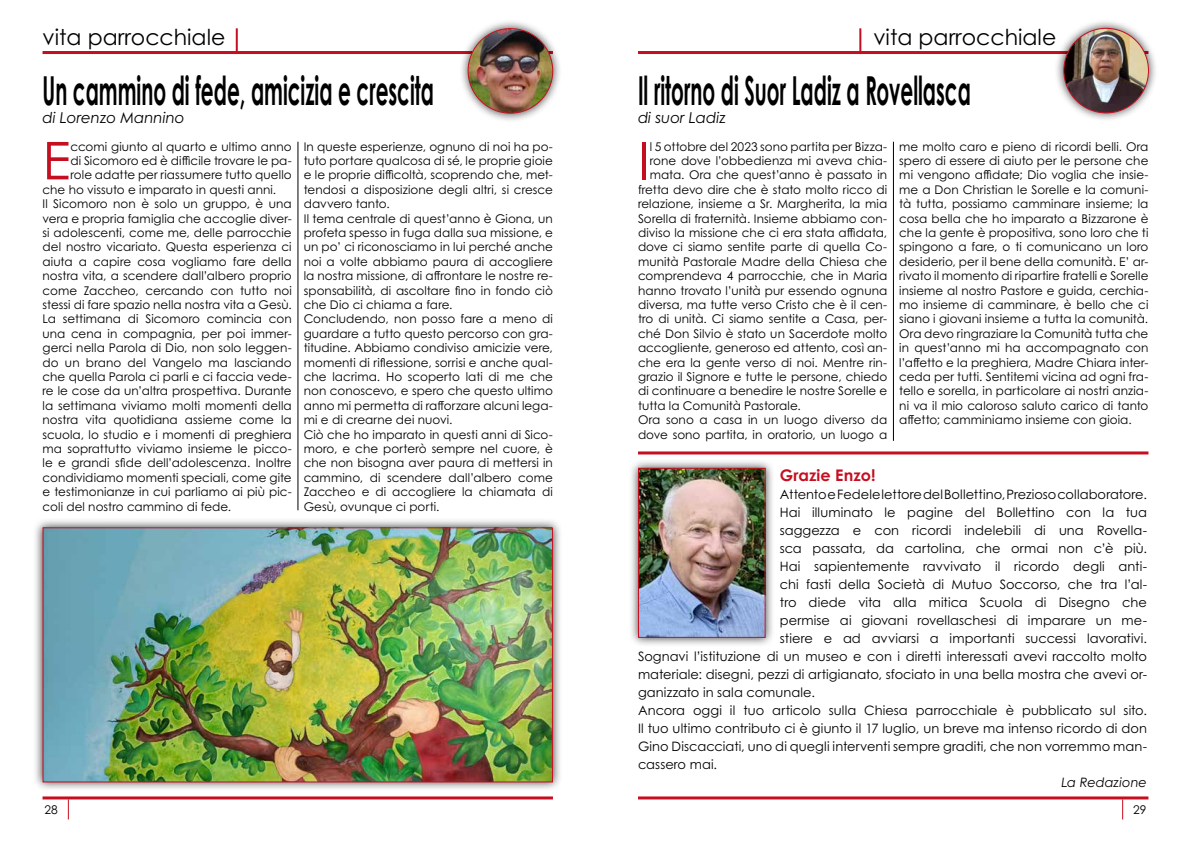
<style>
.page{position:relative;width:1191px;height:842px;background:#fff}
.page>*{position:absolute;margin:0;border:0;box-sizing:border-box;transform-origin:0 0}
.t1{font:52.1px "Century Gothic Pro";color:#c50e1f}
.t2{font:700 40px "Century Gothic Pro";color:#000;scale:.5 1}
.t3{font:22px "Century Gothic Pro";color:#000}
.t4{font:700 16px "Century Gothic Pro";letter-spacing:.005em;color:#c50e1f}
.t5{font:italic 15px "Century Gothic Pro";color:#000}
.t6{font:13px "Century Gothic Pro";letter-spacing:.005em;color:#000}
.t7{font:italic 13px "Century Gothic Pro";color:#000}
.t8{font:12px/14.4px "Century Gothic Pro";letter-spacing:.005em;color:#000}
</style>
<div class="page">
<hr style="left:638px;top:796px;width:510px;height:3px;background:#c50e1f">
<hr style="left:43px;top:796px;width:510px;height:3px;background:#c50e1f">
<svg style="left:1122px;top:799px;width:1px;height:20px"></svg>
<svg style="left:68px;top:799px;width:1px;height:20px"></svg>
<hr style="left:43px;top:51px;width:510px;height:3px;background:#c50e1f">
<hr style="left:236px;top:28px;width:2px;height:26px;background:#c50e1f">
<hr style="left:298px;top:142px;width:1px;height:368px;background:#000">
<div style="left:33px;top:518px;width:529px;height:274px;background:#000;opacity:.75"></div>
<img style="left:45px;top:529px;width:506px;height:251px">
<div style="left:43px;top:527px;width:510px;height:255px;border:1px solid #c50e1f"></div>
<div style="left:459px;top:19px;width:103px;height:104px;background:#000;opacity:.75"></div>
<img style="left:468px;top:29px;width:85px;height:84px;border-radius:42px">
<hr style="left:893px;top:142px;width:1px;height:299px;background:#000">
<hr style="left:638px;top:51px;width:510px;height:3px;background:#c50e1f">
<hr style="left:859px;top:28px;width:2px;height:26px;background:#c50e1f">
<div style="left:1054px;top:19px;width:104px;height:104px;background:#000;opacity:.75"></div>
<img style="left:1063px;top:28px;width:85px;height:85px;border-radius:42px">
<hr style="left:638px;top:451px;width:510px;height:3px;background:#c50e1f">
<div style="left:628px;top:458px;width:147px;height:189px;background:#000;opacity:.75"></div>
<img style="left:640px;top:470px;width:123px;height:166px">
<div style="left:638px;top:468px;width:127px;height:170px;border:1px solid #c50e1f"></div>
<h3 class="t3" style="left:43px;top:23px;width:184px">vita parrocchiale</h3>
<h3 class="t3" style="left:873px;top:23px;width:184px">vita parrocchiale</h3>
<h2 class="t2" style="left:43px;top:66px;width:784px">Un cammino di fede, amicizia e crescita</h2>
<p class="t5" style="left:43px;top:109px;width:144px">di Lorenzo Mannino</p>
<h2 class="t2" style="left:638px;top:66px;width:667px">Il ritorno di Suor Ladiz a Rovellasca</h2>
<p class="t5" style="left:638px;top:109px;width:89px">di suor Ladiz</p>
<h1 class="t1" style="left:43px;top:129px;width:29px">E</h1>
<p class="t8" style="left:70px;top:139px;width:223px">ccomi giunto al quarto e ultimo anno</p>
<p class="t8" style="left:70px;top:153px;width:223px">di Sicomoro ed è difficile trovare le pa-</p>
<p class="t8" style="left:70px;top:168px;width:223px">role adatte per riassumere tutto quello</p>
<p class="t8" style="left:43px;top:182px;width:235px">che ho vissuto e imparato in questi anni.</p>
<p class="t8" style="left:43px;top:196px;width:251px">Il Sicomoro non è solo un gruppo, è una</p>
<p class="t8" style="left:43px;top:211px;width:251px">vera e propria famiglia che accoglie diver-</p>
<p class="t8" style="left:43px;top:225px;width:251px">si adolescenti, come me, delle parrocchie</p>
<p class="t8" style="left:43px;top:240px;width:251px">del nostro vicariato. Questa esperienza ci</p>
<p class="t8" style="left:43px;top:254px;width:251px">aiuta a capire cosa vogliamo fare della</p>
<p class="t8" style="left:43px;top:268px;width:251px">nostra vita, a scendere dall’albero proprio</p>
<p class="t8" style="left:43px;top:283px;width:251px">come Zaccheo, cercando con tutto noi</p>
<p class="t8" style="left:43px;top:297px;width:251px">stessi di fare spazio nella nostra vita a Gesù.</p>
<p class="t8" style="left:43px;top:312px;width:251px">La settimana di Sicomoro comincia con</p>
<p class="t8" style="left:43px;top:326px;width:251px">una cena in compagnia, per poi immer-</p>
<p class="t8" style="left:43px;top:340px;width:251px">gerci nella Parola di Dio, non solo leggen-</p>
<p class="t8" style="left:43px;top:355px;width:251px">do un brano del Vangelo ma lasciando</p>
<p class="t8" style="left:43px;top:369px;width:251px">che quella Parola ci parli e ci faccia vede-</p>
<p class="t8" style="left:43px;top:384px;width:251px">re le cose da un’altra prospettiva. Durante</p>
<p class="t8" style="left:43px;top:398px;width:251px">la settimana viviamo molti momenti della</p>
<p class="t8" style="left:43px;top:412px;width:251px">nostra vita quotidiana assieme come la</p>
<p class="t8" style="left:43px;top:427px;width:251px">scuola, lo studio e i momenti di preghiera</p>
<p class="t8" style="left:43px;top:441px;width:251px">ma soprattutto viviamo insieme le picco-</p>
<p class="t8" style="left:43px;top:456px;width:251px">le e grandi sfide dell’adolescenza. Inoltre</p>
<p class="t8" style="left:43px;top:470px;width:251px">condividiamo momenti speciali, come gite</p>
<p class="t8" style="left:43px;top:484px;width:251px">e testimonianze in cui parliamo ai più pic-</p>
<p class="t8" style="left:43px;top:499px;width:190px">coli del nostro cammino di fede.</p>
<p class="t8" style="left:304px;top:139px;width:251px">In queste esperienze, ognuno di noi ha po&shy;tuto portare qualcosa di sé, le proprie gioie e le proprie difficoltà, scoprendo che, met&shy;tendosi a disposizione degli altri, si cresce davvero tanto.<br>Il tema centrale di quest’anno è Giona, un profeta spesso in fuga dalla sua missione, e un po’ ci riconosciamo in lui perché anche noi a volte abbiamo paura di accogliere la nostra missione, di affrontare le nostre re&shy;sponsabilità, di ascoltare fino in fondo ciò che Dio ci chiama a fare.<br>Concludendo, non posso fare a meno di guardare a tutto questo percorso con gra&shy;titudine. Abbiamo condiviso amicizie vere, momenti di riflessione, sorrisi e anche qual&shy;che lacrima. Ho scoperto lati di me che non conoscevo, e spero che questo ultimo anno mi permetta di rafforzare alcuni lega&shy;mi e di crearne dei nuovi.<br>Ciò che ho imparato in questi anni di Sico&shy;moro, e che porterò sempre nel cuore, è che non bisogna aver paura di mettersi in cammino, di scendere dall’albero come Zaccheo e di accogliere la chiamata di Gesù, ovunque ci porti.</p>
<h1 class="t1" style="left:638px;top:129px;width:13px">I</h1>
<p class="t8" style="left:650px;top:139px;width:239px">l 5 ottobre del 2023 sono partita per Bizza-</p>
<p class="t8" style="left:650px;top:153px;width:239px">rone dove l’obbedienza mi aveva chia-</p>
<p class="t8" style="left:650px;top:168px;width:239px">mata. Ora che quest’anno è passato in</p>
<p class="t8" style="left:638px;top:182px;width:251px">fretta devo dire che è stato molto ricco di</p>
<p class="t8" style="left:638px;top:196px;width:251px">relazione, insieme a Sr. Margherita, la mia</p>
<p class="t8" style="left:638px;top:211px;width:251px">Sorella di fraternità. Insieme abbiamo con-</p>
<p class="t8" style="left:638px;top:225px;width:251px">diviso la missione che ci era stata affidata,</p>
<p class="t8" style="left:638px;top:240px;width:251px">dove ci siamo sentite parte di quella Co-</p>
<p class="t8" style="left:638px;top:254px;width:251px">munità Pastorale Madre della Chiesa che</p>
<p class="t8" style="left:638px;top:268px;width:251px">comprendeva 4 parrocchie, che in Maria</p>
<p class="t8" style="left:638px;top:283px;width:251px">hanno trovato l’unità pur essendo ognuna</p>
<p class="t8" style="left:638px;top:297px;width:251px">diversa, ma tutte verso Cristo che è il cen-</p>
<p class="t8" style="left:638px;top:312px;width:251px">tro di unità. Ci siamo sentite a Casa, per-</p>
<p class="t8" style="left:638px;top:326px;width:251px">ché Don Silvio è stato un Sacerdote molto</p>
<p class="t8" style="left:638px;top:340px;width:251px">accogliente, generoso ed attento, così an-</p>
<p class="t8" style="left:638px;top:355px;width:251px">che era la gente verso di noi. Mentre rin-</p>
<p class="t8" style="left:638px;top:369px;width:251px">grazio il Signore e tutte le persone, chiedo</p>
<p class="t8" style="left:638px;top:384px;width:251px">di continuare a benedire le nostre Sorelle e</p>
<p class="t8" style="left:638px;top:398px;width:164px">tutta la Comunità Pastorale.</p>
<p class="t8" style="left:638px;top:412px;width:251px">Ora sono a casa in un luogo diverso da</p>
<p class="t8" style="left:638px;top:427px;width:251px">dove sono partita, in oratorio, un luogo a</p>
<p class="t8" style="left:899px;top:139px;width:251px;text-align:justify">me molto caro e pieno di ricordi belli. Ora spero di essere di aiuto per le persone che mi vengono affidate; Dio voglia che insie&shy;me a Don Christian le Sorelle e la comuni&shy;tà tutta, possiamo camminare insieme; la cosa bella che ho imparato a Bizzarone è che la gente è propositiva, sono loro che ti spingono a fare, o ti comunicano un loro desiderio, per il bene della comunità. E’ ar&shy;rivato il momento di ripartire fratelli e Sorelle insieme al nostro Pastore e guida, cerchia&shy;mo insieme di camminare, è bello che ci siano i giovani insieme a tutta la comunità.<br>Ora devo ringraziare la Comunità tutta che in quest’anno mi ha accompagnato con l’affetto e la preghiera, Madre Chiara inter&shy;ceda per tutti. Sentitemi vicina ad ogni fra&shy;tello e sorella, in particolare ai nostri anzia&shy;ni va il mio caloroso saluto carico di tanto affetto; camminiamo insieme con gioia.</p>
<h3 class="t4" style="left:780px;top:465px;width:97px">Grazie Enzo!</h3>
<p class="t6" style="left:780px;top:486px;width:369px">Attento e Fedele lettore del Bollettino, Prezioso collaboratore.</p>
<p class="t6" style="left:780px;top:504px;width:369px">Hai illuminato le pagine del Bollettino con la tua</p>
<p class="t6" style="left:780px;top:522px;width:369px">saggezza e con ricordi indelebili di una Rovella-</p>
<p class="t6" style="left:780px;top:540px;width:369px">sca passata, da cartolina, che ormai non c’è più.</p>
<p class="t6" style="left:780px;top:558px;width:369px">Hai sapientemente ravvivato il ricordo degli anti-</p>
<p class="t6" style="left:780px;top:576px;width:369px">chi fasti della Società di Mutuo Soccorso, che tra l’al-</p>
<p class="t6" style="left:780px;top:594px;width:369px">tro diede vita alla mitica Scuola di Disegno che</p>
<p class="t6" style="left:780px;top:612px;width:369px">permise ai giovani rovellaschesi di imparare un me-</p>
<p class="t6" style="left:780px;top:630px;width:369px">stiere e ad avviarsi a importanti successi lavorativi.</p>
<p class="t6" style="left:638px;top:648px;width:510px">Sognavi l’istituzione di un museo e con i diretti interessati avevi raccolto molto</p>
<p class="t6" style="left:638px;top:666px;width:510px">materiale: disegni, pezzi di artigianato, sfociato in una bella mostra che avevi or-</p>
<p class="t6" style="left:638px;top:684px;width:178px">ganizzato in sala comunale.</p>
<p class="t6" style="left:638px;top:702px;width:510px">Ancora oggi il tuo articolo sulla Chiesa parrocchiale è pubblicato sul sito.</p>
<p class="t6" style="left:638px;top:720px;width:510px">Il tuo ultimo contributo ci è giunto il 17 luglio, un breve ma intenso ricordo di don</p>
<p class="t6" style="left:638px;top:738px;width:510px">Gino Discacciati, uno di quegli interventi sempre graditi, che non vorremmo man-</p>
<p class="t6" style="left:638px;top:756px;width:81px">cassero mai.</p>
<p class="t7" style="left:1061px;top:775px;width:87px">La Redazione</p>
<p class="t8" style="left:45px;top:802px;width:15px">28</p>
<p class="t8" style="left:1133px;top:802px;width:15px">29</p>
</div>
